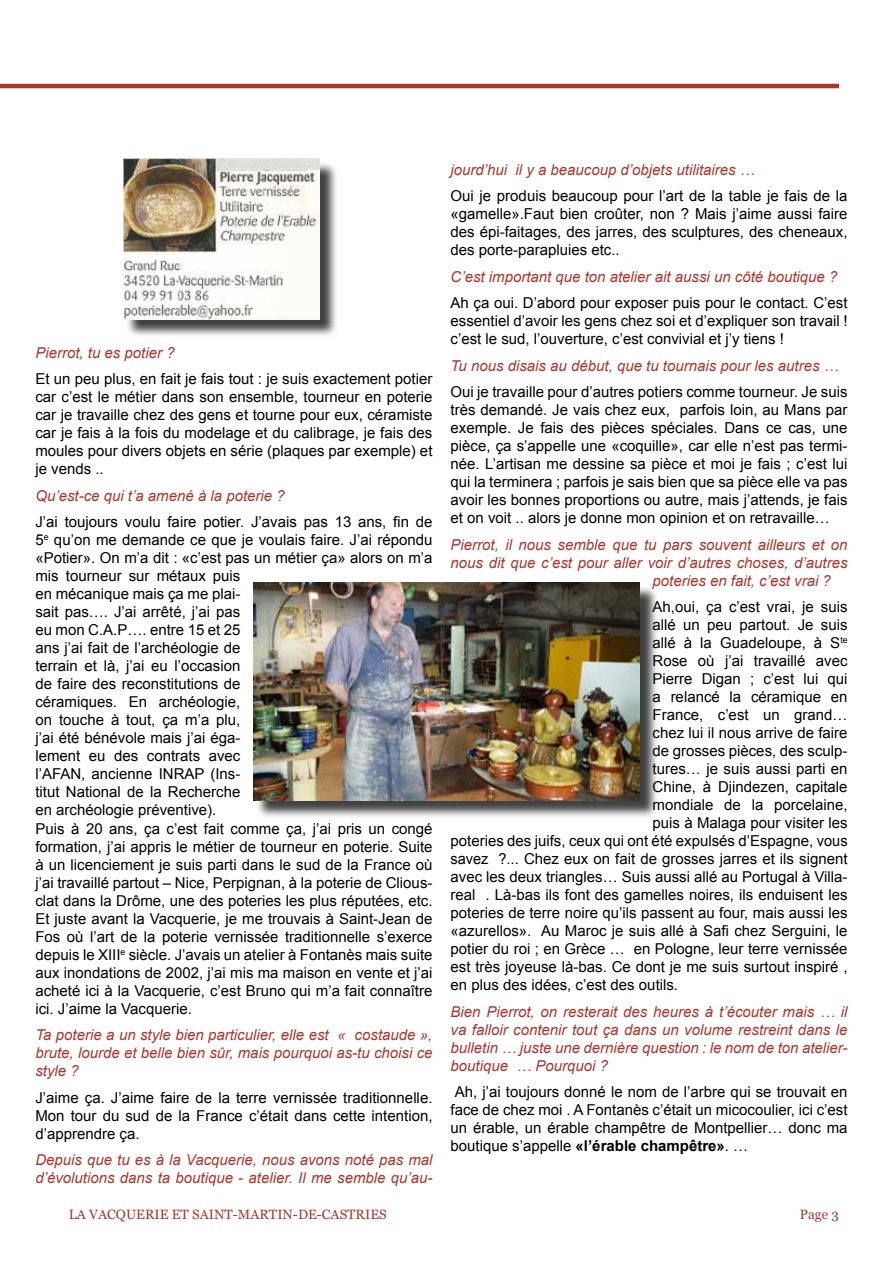
<style>
.page{position:relative;width:893px;height:1263px;background:#fff}
.page>*{position:absolute;margin:0;border:0;box-sizing:border-box;transform-origin:0 0}
.t1{font:15px/18px "Arial";color:#000;text-align:justify}
.t2{font:italic 15px/18px "Arial";color:#a8382e;text-align:justify}
.t3{font:13.5px "Georgia";color:#a8382e}
.s1{font-weight:700}
</style>
<div class="page">
<hr style="left:0;top:84px;width:839px;height:4px;background:#a8382e">
<div style="left:126px;top:161px;width:212px;height:177px;background:#000;opacity:.75"></div>
<img style="left:123px;top:159px;width:197px;height:161px">
<div style="left:255px;top:585px;width:403px;height:234px;background:#000;opacity:.75"></div>
<img style="left:253px;top:583px;width:387px;height:217px">
<p class="t2" style="left:35px;top:344px;width:141px">Pierrot, tu es potier ?</p>
<p class="t1" style="left:35px;top:370px;width:399px">Et un peu plus, en fait je fais tout : je suis exactement potier car c’est le métier dans son ensemble, tourneur en poterie car je travaille chez des gens et tourne pour eux, céramiste car je fais à la fois du modelage et du calibrage, je fais des moules pour divers objets en série (plaques par exemple) et je vends ..</p>
<p class="t2" style="left:35px;top:487px;width:251px">Qu’est-ce qui t’a amené à la poterie ?</p>
<p class="t1" style="left:35px;top:513px;width:399px;text-align:left">J’ai toujours voulu faire potier. J’avais pas 13 ans, fin de 5<sup>e</sup> qu’on me demande ce que je voulais faire. J’ai répondu «Potier». On m’a dit : «c’est pas un métier ça» alors on m’a mis tourneur sur métaux puis<br>en mécanique mais ça me plai-<br>sait pas…. J’ai arrêté, j’ai pas<br>eu mon C.A.P…. entre 15 et 25<br>ans j’ai fait de l’archéologie de<br>terrain et là, j’ai eu l’occasion<br>de faire des reconstitutions de<br>céramiques. En archéologie,<br>on touche à tout, ça m’a plu,<br>j’ai été bénévole mais j’ai éga-<br>lement eu des contrats avec<br>l’AFAN, ancienne INRAP (Ins-<br>titut National de la Recherche<br>en archéologie préventive).<br>Puis à 20 ans, ça c’est fait comme ça, j’ai pris un congé formation, j’ai appris le métier de tourneur en poterie. Suite à un licenciement je suis parti dans le sud de la France où j’ai travaillé partout – Nice, Perpignan, à la poterie de Clious&shy;clat dans la Drôme, une des poteries les plus réputées, etc.<br>Et juste avant la Vacquerie, je me trouvais à Saint-Jean de Fos où l’art de la poterie vernissée traditionnelle s’exerce depuis le XIII<sup>e</sup> siècle. J’avais un atelier à Fontanès mais suite aux inondations de 2002, j’ai mis ma maison en vente et j’ai acheté ici à la Vacquerie, c’est Bruno qui m’a fait connaître ici. J’aime la Vacquerie.</p>
<p class="t2" style="left:35px;top:1026px;width:399px">Ta poterie a un style bien particulier, elle est « costaude », brute, lourde et belle bien sûr, mais pourquoi as-tu choisi ce style ?</p>
<p class="t1" style="left:35px;top:1088px;width:399px">J’aime ça. J’aime faire de la terre vernissée traditionnelle.<br>Mon tour du sud de la France c’était dans cette intention, d’apprendre ça.</p>
<p class="t2" style="left:35px;top:1151px;width:399px">Depuis que tu es à la Vacquerie, nous avons noté pas mal d’évolutions dans ta boutique - atelier. Il me semble qu’au-</p>
<p class="t2" style="left:450px;top:161px;width:306px">jourd’hui il y a beaucoup d’objets utilitaires …</p>
<p class="t1" style="left:450px;top:187px;width:399px">Oui je produis beaucoup pour l’art de la table je fais de la «gamelle».Faut bien croûter, non ? Mais j’aime aussi faire des épi-faitages, des jarres, des sculptures, des cheneaux, des porte-parapluies etc..</p>
<p class="t2" style="left:450px;top:268px;width:388px">C’est important que ton atelier ait aussi un côté boutique ?</p>
<p class="t1" style="left:450px;top:294px;width:399px">Ah ça oui. D’abord pour exposer puis pour le contact. C’est essentiel d’avoir les gens chez soi et d’expliquer son travail ! c’est le sud, l’ouverture, c’est convivial et j’y tiens !</p>
<p class="t2" style="left:450px;top:357px;width:390px">Tu nous disais au début, que tu tournais pour les autres …</p>
<p class="t1" style="left:450px;top:383px;width:399px">Oui je travaille pour d’autres potiers comme tourneur. Je suis très demandé. Je vais chez eux, parfois loin, au Mans par exemple. Je fais des pièces spéciales. Dans ce cas, une pièce, ça s’appelle une «coquille», car elle n’est pas termi&shy;née. L’artisan me dessine sa pièce et moi je fais ; c’est lui qui la terminera ; parfois je sais bien que sa pièce elle va pas avoir les bonnes proportions ou autre, mais j’attends, je fais et on voit .. alors je donne mon opinion et on retravaille…</p>
<p class="t2" style="left:450px;top:536px;width:399px">Pierrot, il nous semble que tu pars souvent ailleurs et on</p>
<p class="t2" style="left:450px;top:554px;width:399px">nous dit que c’est pour aller voir d’autres choses, d’autres</p>
<p class="t2" style="left:652px;top:572px;width:180px">poteries en fait, c’est vrai ?</p>
<p class="t1" style="left:652px;top:598px;width:197px">Ah,oui, ça c’est vrai, je suis</p>
<p class="t1" style="left:652px;top:616px;width:197px">allé un peu partout. Je suis</p>
<p class="t1" style="left:652px;top:634px;width:197px">allé à la Guadeloupe, à S<sup>te</sup></p>
<p class="t1" style="left:652px;top:652px;width:197px">Rose où j’ai travaillé avec</p>
<p class="t1" style="left:652px;top:670px;width:197px">Pierre Digan ; c’est lui qui</p>
<p class="t1" style="left:652px;top:688px;width:197px">a relancé la céramique en</p>
<p class="t1" style="left:652px;top:706px;width:197px">France, c’est un grand…</p>
<p class="t1" style="left:652px;top:724px;width:197px">chez lui il nous arrive de faire</p>
<p class="t1" style="left:652px;top:742px;width:197px">de grosses pièces, des sculp-</p>
<p class="t1" style="left:652px;top:760px;width:197px">tures… je suis aussi parti en</p>
<p class="t1" style="left:652px;top:778px;width:197px">Chine, à Djindezen, capitale</p>
<p class="t1" style="left:652px;top:796px;width:197px">mondiale de la porcelaine,</p>
<p class="t1" style="left:652px;top:814px;width:197px">puis à Malaga pour visiter les</p>
<p class="t1" style="left:450px;top:832px;width:399px">poteries des juifs, ceux qui ont été expulsés d’Espagne, vous</p>
<p class="t1" style="left:450px;top:850px;width:399px">savez ?... Chez eux on fait de grosses jarres et ils signent</p>
<p class="t1" style="left:450px;top:868px;width:399px">avec les deux triangles… Suis aussi allé au Portugal à Villa-</p>
<p class="t1" style="left:450px;top:886px;width:399px">real . Là-bas ils font des gamelles noires, ils enduisent les</p>
<p class="t1" style="left:450px;top:904px;width:399px">poteries de terre noire qu’ils passent au four, mais aussi les</p>
<p class="t1" style="left:450px;top:922px;width:399px">«azurellos». Au Maroc je suis allé à Safi chez Serguini, le</p>
<p class="t1" style="left:450px;top:940px;width:399px">potier du roi ; en Grèce … en Pologne, leur terre vernissée</p>
<p class="t1" style="left:450px;top:958px;width:399px">est très joyeuse là-bas. Ce dont je me suis surtout inspiré ,</p>
<p class="t1" style="left:450px;top:976px;width:229px">en plus des idées, c’est des outils.</p>
<p class="t2" style="left:450px;top:1003px;width:399px">Bien Pierrot, on resterait des heures à t’écouter mais … il va falloir contenir tout ça dans un volume restreint dans le bulletin … juste une dernière question : le nom de ton atelier&shy;boutique … Pourquoi ?</p>
<p class="t1" style="left:450px;top:1083px;width:399px">Ah, j’ai toujours donné le nom de l’arbre qui se trouvait en face de chez moi . A Fontanès c’était un micocoulier, ici c’est un érable, un érable champêtre de Montpellier… donc ma boutique s’appelle <span class="s1">«l’érable champêtre»</span>. …</p>
<p class="t3" style="left:69px;top:1206px;width:319px">LA VACQUERIE ET SAINT-MARTIN-DE-CASTRIES</p>
<p class="t3" style="left:800px;top:1206px;width:41px">Page 3</p>
</div>
